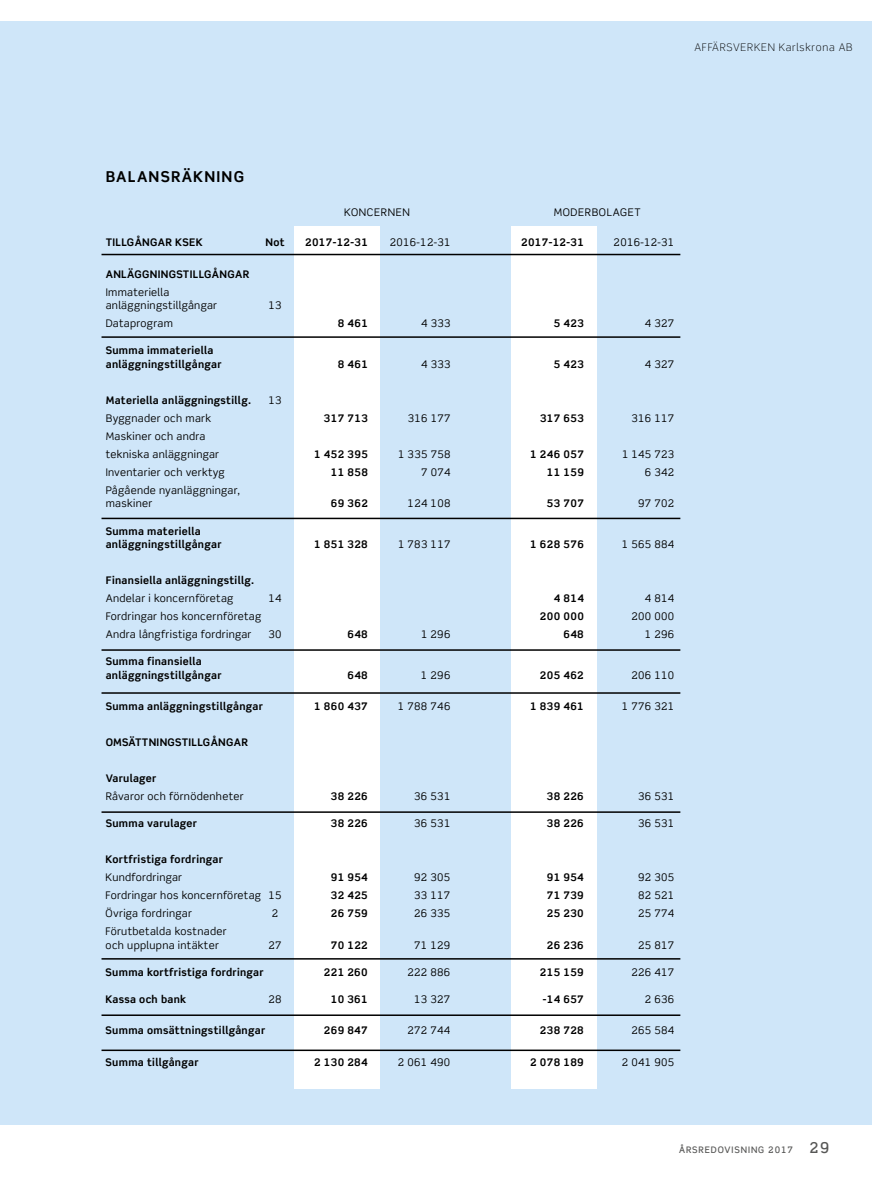
<style>
.page{position:relative;width:893px;height:1191px;background:#fff}
.page>*{position:absolute;margin:0;border:0;box-sizing:border-box;transform-origin:0 0}
.t1{font:700 15px "Scene Std";letter-spacing:.08em;color:#000}
.t2{font:700 10.5px/13.5px "Scene Std";letter-spacing:.03em;color:#000}
.t3{font:10.5px/13.5px "Scene Std";letter-spacing:.03em;color:#000}
.t4{font:300 10.5px "Scene Std";letter-spacing:.075em;color:#000}
.t5{font:10.5px "Scene Std";letter-spacing:.06em;color:#000}
.t6{font:500 9px "Scene Std";letter-spacing:.1em;color:#575756}
.s1{font-size:15px}
</style>
<div class="page">
<div style="left:0;top:21px;width:872px;height:1104px;background:#cfe6f9"></div>
<div style="left:294px;top:227px;width:85px;height:862px;background:#fff"></div>
<div style="left:511px;top:227px;width:85px;height:862px;background:#fff"></div>
<hr style="left:102px;top:517px;width:578px;height:2px;background:#000">
<hr style="left:102px;top:811px;width:578px;height:2px;background:#000">
<hr style="left:102px;top:958px;width:578px;height:1px;background:#000">
<hr style="left:102px;top:1014px;width:578px;height:2px;background:#000">
<hr style="left:102px;top:1049px;width:578px;height:2px;background:#000">
<hr style="left:102px;top:649px;width:578px;height:2px;background:#000">
<hr style="left:102px;top:692px;width:578px;height:2px;background:#000">
<hr style="left:102px;top:254px;width:578px;height:1px;background:#000">
<hr style="left:102px;top:336px;width:578px;height:2px;background:#000">
<p class="t4" style="left:694px;top:41px;width:160px">AFFÄRSVERKEN Karlskrona AB</p>
<h1 class="t1" style="left:106px;top:167px;width:140px">BALANSRÄKNING</h1>
<p class="t5" style="left:344px;top:206px;width:67px">KONCERNEN</p>
<p class="t5" style="left:554px;top:206px;width:88px">MODERBOLAGET</p>
<p class="t2" style="left:106px;top:235px;width:98px">TILLGÅNGAR KSEK</p>
<p class="t2" style="left:266px;top:235px;width:21px">Not</p>
<p class="t2" style="left:305px;top:235px;width:64px">2017-12-31</p>
<p class="t3" style="left:390px;top:235px;width:62px">2016-12-31</p>
<p class="t2" style="left:521px;top:235px;width:64px">2017-12-31</p>
<p class="t3" style="left:614px;top:235px;width:62px">2016-12-31</p>
<p class="t2" style="left:106px;top:267px;width:145px">ANLÄGGNINGSTILLGÅNGAR</p>
<p class="t3" style="left:106px;top:285px;width:113px">Immateriella anläggningstillgångar</p>
<p class="t3" style="left:269px;top:299px;width:15px">13</p>
<p class="t3" style="left:106px;top:317px;width:69px">Dataprogram</p>
<p class="t2" style="left:338px;top:317px;width:32px">8 461</p>
<p class="t3" style="left:421px;top:317px;width:31px">4 333</p>
<p class="t2" style="left:554px;top:317px;width:32px">5 423</p>
<p class="t3" style="left:645px;top:317px;width:31px">4 327</p>
<p class="t2" style="left:106px;top:344px;width:117px">Summa immateriella anläggningstillgångar</p>
<p class="t2" style="left:338px;top:357px;width:32px">8 461</p>
<p class="t3" style="left:421px;top:357px;width:31px">4 333</p>
<p class="t2" style="left:554px;top:357px;width:32px">5 423</p>
<p class="t3" style="left:645px;top:357px;width:31px">4 327</p>
<p class="t2" style="left:106px;top:393px;width:147px">Materiella anläggningstillg.</p>
<p class="t3" style="left:269px;top:393px;width:15px">13</p>
<p class="t3" style="left:106px;top:411px;width:107px">Byggnader och mark</p>
<p class="t2" style="left:324px;top:411px;width:45px">317 713</p>
<p class="t3" style="left:408px;top:411px;width:44px">316 177</p>
<p class="t2" style="left:540px;top:411px;width:45px">317 653</p>
<p class="t3" style="left:632px;top:411px;width:44px">316 117</p>
<p class="t3" style="left:106px;top:427px;width:115px;line-height:18px">Maskiner och andra tekniska anläggningar</p>
<p class="t2" style="left:314px;top:447px;width:55px">1 452 395</p>
<p class="t3" style="left:398px;top:447px;width:54px">1 335 758</p>
<p class="t2" style="left:530px;top:447px;width:55px">1 246 057</p>
<p class="t3" style="left:622px;top:447px;width:54px">1 145 723</p>
<p class="t3" style="left:106px;top:465px;width:120px">Inventarier och verktyg</p>
<p class="t2" style="left:331px;top:465px;width:39px">11 858</p>
<p class="t3" style="left:421px;top:465px;width:31px">7 074</p>
<p class="t2" style="left:547px;top:465px;width:39px">11 159</p>
<p class="t3" style="left:645px;top:465px;width:31px">6 342</p>
<p class="t3" style="left:106px;top:483px;width:136px">Pågående nyanläggningar, maskiner</p>
<p class="t2" style="left:331px;top:497px;width:39px">69 362</p>
<p class="t3" style="left:408px;top:497px;width:44px">124 108</p>
<p class="t2" style="left:547px;top:497px;width:39px">53 707</p>
<p class="t3" style="left:638px;top:497px;width:38px">97 702</p>
<p class="t2" style="left:106px;top:524px;width:117px">Summa materiella anläggningstillgångar</p>
<p class="t2" style="left:314px;top:537px;width:55px">1 851 328</p>
<p class="t3" style="left:398px;top:537px;width:54px">1 783 117</p>
<p class="t2" style="left:530px;top:537px;width:55px">1 628 576</p>
<p class="t3" style="left:622px;top:537px;width:54px">1 565 884</p>
<p class="t2" style="left:106px;top:573px;width:150px">Finansiella anläggningstillg.</p>
<p class="t3" style="left:106px;top:591px;width:129px">Andelar i koncernföretag</p>
<p class="t3" style="left:269px;top:591px;width:15px">14</p>
<p class="t2" style="left:554px;top:591px;width:32px">4 814</p>
<p class="t3" style="left:645px;top:591px;width:31px">4 814</p>
<p class="t3" style="left:106px;top:609px;width:157px">Fordringar hos koncernföretag</p>
<p class="t2" style="left:540px;top:609px;width:45px">200 000</p>
<p class="t3" style="left:631px;top:609px;width:44px">200 000</p>
<p class="t3" style="left:106px;top:627px;width:147px">Andra långfristiga fordringar</p>
<p class="t3" style="left:268px;top:627px;width:15px">30</p>
<p class="t2" style="left:347px;top:627px;width:22px">648</p>
<p class="t3" style="left:421px;top:627px;width:31px">1 296</p>
<p class="t2" style="left:563px;top:627px;width:22px">648</p>
<p class="t3" style="left:645px;top:627px;width:31px">1 296</p>
<p class="t2" style="left:106px;top:654px;width:117px">Summa finansiella anläggningstillgångar</p>
<p class="t2" style="left:347px;top:668px;width:22px">648</p>
<p class="t3" style="left:421px;top:668px;width:31px">1 296</p>
<p class="t2" style="left:540px;top:668px;width:45px">205 462</p>
<p class="t3" style="left:631px;top:668px;width:44px">206 110</p>
<p class="t2" style="left:106px;top:699px;width:159px">Summa anläggningstillgångar</p>
<p class="t2" style="left:314px;top:699px;width:55px">1 860 437</p>
<p class="t3" style="left:398px;top:699px;width:54px">1 788 746</p>
<p class="t2" style="left:530px;top:699px;width:55px">1 839 461</p>
<p class="t3" style="left:622px;top:699px;width:54px">1 776 321</p>
<p class="t2" style="left:106px;top:735px;width:144px">OMSÄTTNINGSTILLGÅNGAR</p>
<p class="t2" style="left:106px;top:771px;width:52px">Varulager</p>
<p class="t3" style="left:106px;top:789px;width:139px">Råvaror och förnödenheter</p>
<p class="t2" style="left:331px;top:789px;width:39px">38 226</p>
<p class="t3" style="left:414px;top:789px;width:38px">36 531</p>
<p class="t2" style="left:547px;top:789px;width:39px">38 226</p>
<p class="t3" style="left:638px;top:789px;width:38px">36 531</p>
<p class="t2" style="left:106px;top:816px;width:93px">Summa varulager</p>
<p class="t2" style="left:331px;top:816px;width:39px">38 226</p>
<p class="t3" style="left:414px;top:816px;width:38px">36 531</p>
<p class="t2" style="left:547px;top:816px;width:39px">38 226</p>
<p class="t3" style="left:638px;top:816px;width:38px">36 531</p>
<p class="t2" style="left:106px;top:852px;width:119px">Kortfristiga fordringar</p>
<p class="t3" style="left:106px;top:870px;width:78px">Kundfordringar</p>
<p class="t2" style="left:331px;top:870px;width:39px">91 954</p>
<p class="t3" style="left:414px;top:870px;width:38px">92 305</p>
<p class="t2" style="left:547px;top:870px;width:39px">91 954</p>
<p class="t3" style="left:638px;top:870px;width:38px">92 305</p>
<p class="t3" style="left:106px;top:888px;width:177px">Fordringar hos koncernföretag 15</p>
<p class="t2" style="left:331px;top:888px;width:39px">32 425</p>
<p class="t3" style="left:414px;top:888px;width:38px">33 117</p>
<p class="t2" style="left:547px;top:888px;width:39px">71 739</p>
<p class="t3" style="left:638px;top:888px;width:38px">82 521</p>
<p class="t3" style="left:106px;top:906px;width:88px">Övriga fordringar</p>
<p class="t3" style="left:272px;top:906px;width:8px">2</p>
<p class="t2" style="left:331px;top:906px;width:39px">26 759</p>
<p class="t3" style="left:414px;top:906px;width:38px">26 335</p>
<p class="t2" style="left:547px;top:906px;width:39px">25 230</p>
<p class="t3" style="left:638px;top:906px;width:38px">25 774</p>
<p class="t3" style="left:106px;top:924px;width:123px">Förutbetalda kostnader och upplupna intäkter</p>
<p class="t3" style="left:268px;top:938px;width:15px">27</p>
<p class="t2" style="left:331px;top:938px;width:39px">70 122</p>
<p class="t3" style="left:414px;top:938px;width:38px">71 129</p>
<p class="t2" style="left:547px;top:938px;width:39px">26 236</p>
<p class="t3" style="left:638px;top:938px;width:38px">25 817</p>
<p class="t2" style="left:106px;top:965px;width:160px">Summa kortfristiga fordringar</p>
<p class="t2" style="left:324px;top:965px;width:45px">221 260</p>
<p class="t3" style="left:407px;top:965px;width:44px">222 886</p>
<p class="t2" style="left:540px;top:965px;width:45px">215 159</p>
<p class="t3" style="left:631px;top:965px;width:44px">226 417</p>
<p class="t2" style="left:106px;top:992px;width:82px">Kassa och bank</p>
<p class="t3" style="left:268px;top:992px;width:15px">28</p>
<p class="t2" style="left:331px;top:992px;width:39px">10 361</p>
<p class="t3" style="left:414px;top:992px;width:38px">13 327</p>
<p class="t2" style="left:543px;top:992px;width:43px">-14 657</p>
<p class="t3" style="left:645px;top:992px;width:31px">2 636</p>
<p class="t2" style="left:106px;top:1023px;width:161px">Summa omsättningstillgångar</p>
<p class="t2" style="left:324px;top:1023px;width:45px">269 847</p>
<p class="t3" style="left:407px;top:1023px;width:44px">272 744</p>
<p class="t2" style="left:540px;top:1023px;width:45px">238 728</p>
<p class="t3" style="left:631px;top:1023px;width:44px">265 584</p>
<p class="t2" style="left:106px;top:1055px;width:94px">Summa tillgångar</p>
<p class="t2" style="left:314px;top:1055px;width:55px">2 130 284</p>
<p class="t3" style="left:398px;top:1055px;width:54px">2 061 490</p>
<p class="t2" style="left:530px;top:1055px;width:55px">2 078 189</p>
<p class="t3" style="left:622px;top:1055px;width:54px">2 041 905</p>
<p class="t6" style="left:679px;top:1143px;width:152px">ÅRSREDOVISNING 2017 <span class="s1">29</span></p>
</div>
